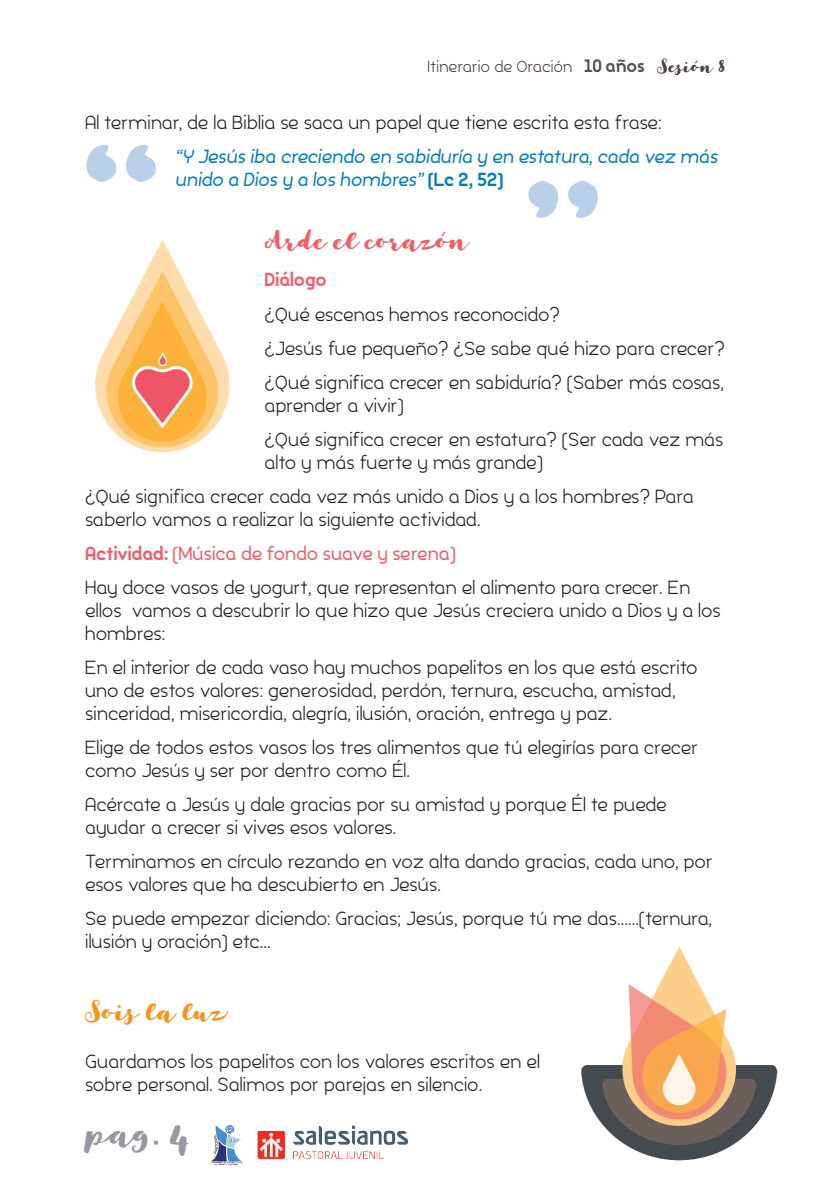
<style>
.page{position:relative;width:840px;height:1191px;background:#fff}
.page>*{position:absolute;margin:0;border:0;box-sizing:border-box;transform-origin:0 0}
.t1{font:160px "SD Sans Fill Two";color:#b9d0eb}
.t2{font:32px "SD Script";color:#9799a0}
.t3{font:24px "SD Script";color:#f05d67}
.t4{font:24px "SD Script";color:#f7931d}
.t5{font:19px/22.8px "Silo";color:#231f20}
.t6{font:italic 600 19px/22.8px "Silo";color:#007bc3}
.t7{font:800 19px "Silo";color:#f05d67}
.t8{font:16px "Silo";color:#4f4042}
.s1{font-weight:800;font-size:18px;color:#4e535c}
.s2{font-family:"SD Script"}
.s3{font-weight:800;font-style:normal}
.s4{font-weight:800;color:#f05d67}
.s5{font-weight:600;color:#f05d67}
.s6{font-size:40px}
</style>
<div class="page">
<img style="left:257px;top:1125px;width:152px;height:34px">
<svg style="left:210px;top:1125px;width:33px;height:41px"></svg>
<img style="left:95px;top:240px;width:135px;height:213px">
<img style="left:581px;top:947px;width:197px;height:214px">
<p class="t8" style="left:427px;top:60px;width:300px">Itinerario de Oración <span class="s1">10 años</span> <span class="s2">Sesión 8</span></p>
<p class="t5" style="left:85px;top:111px;width:577px">Al terminar, de la Biblia se saca un papel que tiene escrita esta frase:</p>
<p class="t6" style="left:175px;top:146px;width:543px">“Y Jesús iba creciendo en sabiduría y en estatura, cada vez más unido a Dios y a los hombres” <span class="s3">(Lc 2, 52)</span></p>
<p class="t3" style="left:264px;top:227px;width:206px">Arde el corazón</p>
<p class="t7" style="left:264px;top:271px;width:64px">Diálogo</p>
<p class="t5" style="left:264px;top:298px;width:461px;line-height:34.2px">¿Qué escenas hemos reconocido?<br>¿Jesús fue pequeño? ¿Se sabe qué hizo para crecer? ¿Qué significa crecer en sabiduría? (Saber más cosas,</p>
<p class="t5" style="left:264px;top:389px;width:460px;line-height:34.2px">aprender a vivir)<br>¿Qué significa crecer en estatura? (Ser cada vez más</p>
<p class="t5" style="left:85px;top:446px;width:609px;line-height:34.2px;text-indent:179px">alto y más fuerte y más grande)<br>¿Qué significa crecer cada vez más unido a Dios y a los hombres? Para</p>
<p class="t5" style="left:85px;top:503px;width:606px;line-height:34.2px">saberlo vamos a realizar la siguiente actividad.<br><span class="s4">Actividad:</span> <span class="s5">(Música de fondo suave y serena)<br></span>Hay doce vasos de yogurt, que representan el alimento para crecer. En</p>
<p class="t5" style="left:85px;top:600px;width:637px">ellos vamos a descubrir lo que hizo que Jesús creciera unido a Dios y a los hombres:</p>
<p class="t5" style="left:85px;top:657px;width:613px">En el interior de cada vaso hay muchos papelitos en los que está escrito uno de estos valores: generosidad, perdón, ternura, escucha, amistad, sinceridad, misericordia, alegría, ilusión, oración, entrega y paz.</p>
<p class="t5" style="left:85px;top:736px;width:614px">Elige de todos estos vasos los tres alimentos que tú elegirías para crecer como Jesús y ser por dentro como Él.</p>
<p class="t5" style="left:85px;top:793px;width:583px">Acércate a Jesús y dale gracias por su amistad y porque Él te puede ayudar a crecer si vives esos valores.</p>
<p class="t5" style="left:85px;top:850px;width:628px">Terminamos en círculo rezando en voz alta dando gracias, cada uno, por esos valores que ha descubierto en Jesús.</p>
<p class="t5" style="left:85px;top:907px;width:628px">Se puede empezar diciendo: Gracias; Jesús, porque tú me das……(ternura, ilusión y oración) etc…</p>
<h1 class="t1" style="left:71px;top:100px;width:97px">“</h1>
<h1 class="t1" style="left:613px;top:262px;width:97px;rotate:-180deg">“</h1>
<p class="t4" style="left:85px;top:997px;width:144px">Sois la luz</p>
<p class="t5" style="left:85px;top:1050px;width:456px">Guardamos los papelitos con los valores escritos en el sobre personal. Salimos por parejas en silencio.</p>
<h2 class="t2" style="left:87px;top:1114px;width:107px">pag. <span class="s6">4</span></h2>
</div>
